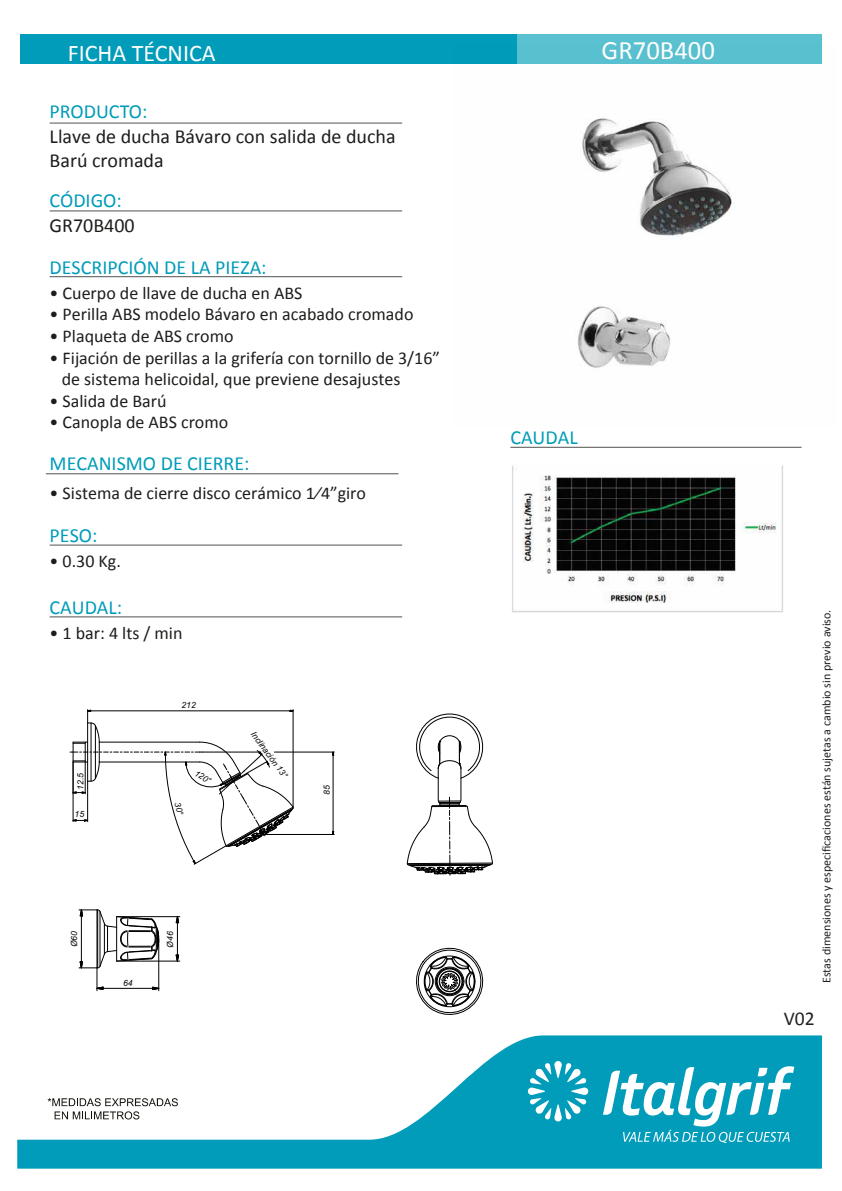
<style>
.page{position:relative;width:842px;height:1191px;background:#fff}
.page>*{position:absolute;margin:0;border:0;box-sizing:border-box;transform-origin:0 0}
.t1{font:26.6px "Calibri";color:#fff}
.t2{font:23.8px "Calibri";color:#fff}
.t3{font:20px "Calibri";color:#009cb9}
.t4{font:20px/24px "Calibri";color:#1d1d1b}
.t5{font:19.6px "Calibri";color:#242020}
.t6{font:18px/21.6px "Calibri";color:#1d1d1b}
.t7{font:12px "Calibri";color:#1d1d1b}
.t8{font:italic 8.6px "Arial";letter-spacing:-.005em;color:#000}
.t9{font:italic 8.6px "Arial";color:#010001}
</style>
<div class="page">
<div style="left:21px;top:34px;width:496px;height:30px;background:#009cb9"></div>
<div style="left:517px;top:34px;width:304px;height:30px;background:#5ac1d0"></div>
<hr style="left:50px;top:123px;width:352px;height:1px;background:#525251">
<hr style="left:50px;top:210px;width:352px;height:1px;background:#525251">
<hr style="left:50px;top:276px;width:352px;height:1px;background:#525251">
<hr style="left:46px;top:473px;width:352px;height:1px;background:#525251">
<hr style="left:50px;top:544px;width:352px;height:1px;background:#525251">
<hr style="left:50px;top:616px;width:352px;height:1px;background:#525251">
<hr style="left:510px;top:447px;width:291px;height:1px;background:#525251">
<svg style="left:17px;top:1035px;width:805px;height:133px"></svg>
<svg style="left:528px;top:1061px;width:60px;height:60px"></svg>
<svg style="left:603px;top:1066px;width:191px;height:77px"></svg>
<img style="left:512px;top:465px;width:271px;height:147px">
<svg style="left:331px;top:751px;width:4px;height:12px"></svg>
<hr style="left:333px;top:755px;width:1px;height:76px;background:#010001">
<hr style="left:265px;top:834px;width:69px;height:1px;background:#010001">
<hr style="left:274px;top:751px;width:60px;height:1px;background:#010001">
<svg style="left:406px;top:713px;width:87px;height:302px"></svg>
<img style="left:577px;top:44px;width:245px;height:324px">
<svg style="left:69px;top:709px;width:228px;height:281px"></svg>
<h2 class="t2" style="left:68px;top:38px;width:149px">FICHA TÉCNICA</h2>
<h1 class="t1" style="left:602px;top:34px;width:115px">GR70B400</h1>
<p class="t3" style="left:50px;top:99px;width:99px">PRODUCTO:</p>
<p class="t4" style="left:50px;top:124px;width:347px">Llave de ducha Bávaro con salida de ducha<br>Barú cromada</p>
<p class="t3" style="left:50px;top:187px;width:74px">CÓDIGO:</p>
<p class="t4" style="left:50px;top:212px;width:87px">GR70B400</p>
<p class="t3" style="left:50px;top:255px;width:219px">DESCRIPCIÓN DE LA PIEZA:</p>
<p class="t6" style="left:50px;top:281px;width:254px">• Cuerpo de llave de ducha en ABS</p>
<p class="t6" style="left:50px;top:303px;width:365px">• Perilla ABS modelo Bávaro en acabado cromado</p>
<p class="t6" style="left:50px;top:324px;width:185px">• Plaqueta de ABS cromo</p>
<p class="t6" style="left:62px;top:346px;width:380px;text-indent:-12px">• Fijación de perillas a la grifería con tornillo de 3/16” de sistema helicoidal, que previene desajustes</p>
<p class="t6" style="left:50px;top:389px;width:118px">• Salida de Barú</p>
<p class="t6" style="left:50px;top:411px;width:180px">• Canopla de ABS cromo</p>
<p class="t3" style="left:50px;top:451px;width:201px">MECANISMO DE CIERRE:</p>
<p class="t6" style="left:50px;top:481px;width:318px">• Sistema de cierre disco cerámico 1⁄4”giro</p>
<p class="t3" style="left:50px;top:523px;width:49px">PESO:</p>
<p class="t6" style="left:50px;top:549px;width:73px">• 0.30 Kg.</p>
<p class="t3" style="left:50px;top:595px;width:74px">CAUDAL:</p>
<p class="t6" style="left:50px;top:621px;width:134px">• 1 bar: 4 lts / min</p>
<p class="t8" style="left:75px;top:789px;width:18px;rotate:-90deg">12.5</p>
<p class="t8" style="left:75px;top:809px;width:11px">15</p>
<p class="t8" style="left:181px;top:699px;width:16px">212</p>
<p class="t8" style="left:198px;top:768px;width:19px;rotate:32deg">120°</p>
<p class="t8" style="left:257px;top:729px;width:57px;rotate:54deg">Inclinación 13°</p>
<p class="t8" style="left:322px;top:795px;width:11px;rotate:-90deg">58</p>
<p class="t9" style="left:69px;top:947px;width:18px;rotate:-90deg">Ø 06</p>
<p class="t9" style="left:123px;top:977px;width:11px">64</p>
<p class="t9" style="left:165px;top:947px;width:18px;rotate:-90deg">Ø 64</p>
<p class="t3" style="left:510px;top:425px;width:69px">CAUDAL</p>
<p class="t7" style="left:819px;top:983px;width:375px;rotate:-90deg">Estas dimensiones y especificaciones están sujetas a cambio sin previo aviso.</p>
<p class="t5" style="left:784px;top:1006px;width:32px">V02</p>
</div>
